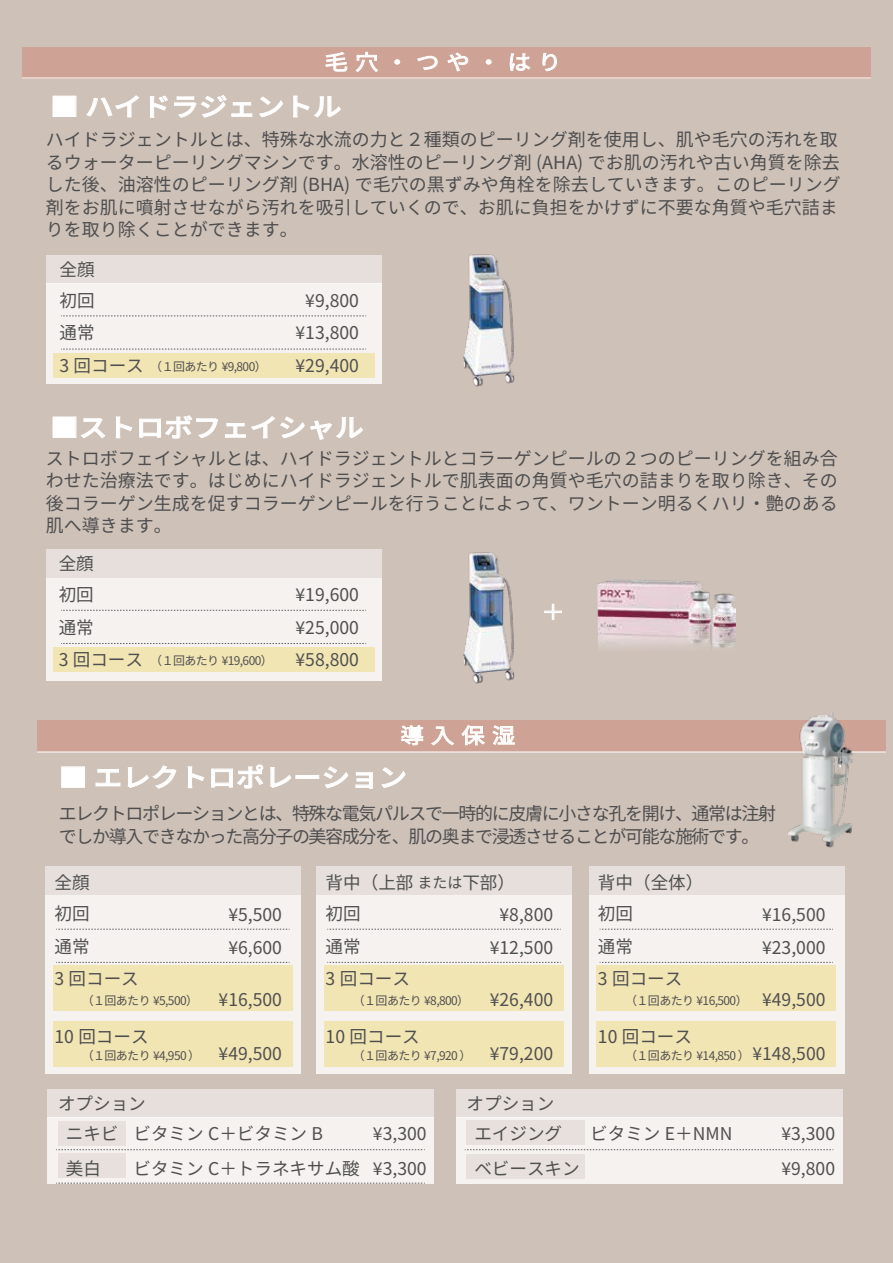
<style>
.page{position:relative;width:893px;height:1263px;background:#cec1b8}
.page>*{position:absolute;margin:0;border:0;box-sizing:border-box;transform-origin:0 0}
.t1{font:500 25.5px "Noto Sans JP";color:#fff;scale:1.12 1}
.t2{font:21px "Noto Sans JP";letter-spacing:.3em;color:#fff;scale:1.12 1}
.t3{font:20.7px "Noto Sans JP";color:#fff;scale:1.12 1}
.t4{font:18px/22.5px "Noto Sans JP";color:#4e4e4f}
.t5{font:18px/22.5px "Noto Sans JP";letter-spacing:-.075em;color:#4e4e4f}
.t6{font:17.55px/32.2px "Noto Sans JP";color:#505050}
.t7{font:17.55px "Noto Sans JP";color:#4e4e4f}
.t8{font:12px "Noto Sans JP";letter-spacing:-.05em;color:#505050}
.s1{font-size:15px;color:#4e4e4f}
</style>
<div class="page">
<div style="left:47px;top:1117px;width:387px;height:67px;background:#f5f2f0"></div>
<div style="left:58px;top:1121px;width:67px;height:24px;background:#e7e0dc"></div>
<div style="left:58px;top:1153px;width:67px;height:25px;background:#e7e0dc"></div>
<div style="left:47px;top:1089px;width:387px;height:28px;background:#e6dfdb"></div>
<svg style="left:56px;top:1149px;width:369px;height:1px"></svg>
<svg style="left:56px;top:1183px;width:369px;height:1px"></svg>
<div style="left:456px;top:1117px;width:387px;height:67px;background:#f5f2f0"></div>
<div style="left:467px;top:1120px;width:118px;height:25px;background:#e7e0dc"></div>
<div style="left:467px;top:1154px;width:118px;height:25px;background:#e7e0dc"></div>
<div style="left:456px;top:1089px;width:387px;height:28px;background:#e6dfdb"></div>
<svg style="left:465px;top:1149px;width:368px;height:1px"></svg>
<div style="left:61px;top:766px;width:24px;height:22px;border:1px solid #fff"></div>
<svg style="left:95px;top:769px;width:26px;height:18px"></svg>
<svg style="left:127px;top:765px;width:50px;height:24px"></svg>
<svg style="left:187px;top:766px;width:17px;height:22px"></svg>
<svg style="left:211px;top:764px;width:53px;height:25px"></svg>
<svg style="left:270px;top:766px;width:79px;height:22px"></svg>
<svg style="left:355px;top:772px;width:18px;height:17px"></svg>
<svg style="left:381px;top:767px;width:25px;height:21px"></svg>
<div style="left:37px;top:720px;width:849px;height:32px;background:#cea294"></div>
<svg style="left:401px;top:725px;width:23px;height:20px"></svg>
<svg style="left:431px;top:726px;width:24px;height:20px"></svg>
<svg style="left:461px;top:725px;width:24px;height:21px"></svg>
<svg style="left:492px;top:725px;width:23px;height:20px"></svg>
<hr style="left:37px;top:751px;width:849px;height:1px;background:#fff">
<div style="left:46px;top:895px;width:255px;height:179px;background:#f5f2f0"></div>
<div style="left:53px;top:965px;width:240px;height:46px;background:#f2e5b4"></div>
<div style="left:53px;top:1020px;width:240px;height:46px;background:#f2e5b4"></div>
<div style="left:46px;top:867px;width:255px;height:28px;background:#e6dfdb"></div>
<svg style="left:56px;top:929px;width:234px;height:1px"></svg>
<svg style="left:56px;top:962px;width:234px;height:1px"></svg>
<div style="left:317px;top:895px;width:255px;height:179px;background:#f5f2f0"></div>
<div style="left:324px;top:965px;width:240px;height:46px;background:#f2e5b4"></div>
<div style="left:324px;top:1020px;width:240px;height:46px;background:#f2e5b4"></div>
<div style="left:317px;top:867px;width:255px;height:28px;background:#e6dfdb"></div>
<svg style="left:327px;top:929px;width:234px;height:1px"></svg>
<svg style="left:327px;top:962px;width:234px;height:1px"></svg>
<div style="left:589px;top:895px;width:255px;height:179px;background:#f5f2f0"></div>
<div style="left:596px;top:965px;width:240px;height:46px;background:#f2e5b4"></div>
<div style="left:596px;top:1020px;width:240px;height:46px;background:#f2e5b4"></div>
<div style="left:589px;top:867px;width:255px;height:28px;background:#e6dfdb"></div>
<svg style="left:600px;top:929px;width:233px;height:1px"></svg>
<svg style="left:600px;top:962px;width:233px;height:1px"></svg>
<img style="left:783px;top:713px;width:78px;height:135px">
<div style="left:46px;top:284px;width:335px;height:100px;background:#f5f2f0"></div>
<div style="left:53px;top:353px;width:321px;height:25px;background:#f2e5b4"></div>
<div style="left:46px;top:255px;width:335px;height:29px;background:#e6dfdb"></div>
<svg style="left:61px;top:315px;width:305px;height:1px"></svg>
<svg style="left:61px;top:349px;width:305px;height:1px"></svg>
<div style="left:53px;top:96px;width:23px;height:21px;border:1px solid #fff"></div>
<svg style="left:86px;top:95px;width:53px;height:23px"></svg>
<svg style="left:150px;top:95px;width:18px;height:23px"></svg>
<svg style="left:174px;top:95px;width:79px;height:23px"></svg>
<svg style="left:259px;top:96px;width:24px;height:21px"></svg>
<svg style="left:293px;top:95px;width:48px;height:23px"></svg>
<div style="left:53px;top:417px;width:23px;height:21px;border:1px solid #fff"></div>
<svg style="left:80px;top:418px;width:25px;height:21px"></svg>
<svg style="left:116px;top:416px;width:16px;height:22px"></svg>
<svg style="left:139px;top:415px;width:79px;height:24px"></svg>
<svg style="left:225px;top:416px;width:138px;height:24px"></svg>
<div style="left:22px;top:47px;width:849px;height:32px;background:#cea294"></div>
<svg style="left:325px;top:52px;width:23px;height:20px"></svg>
<svg style="left:355px;top:52px;width:23px;height:20px"></svg>
<svg style="left:394px;top:59px;width:6px;height:6px"></svg>
<svg style="left:417px;top:56px;width:21px;height:14px"></svg>
<svg style="left:447px;top:52px;width:22px;height:20px"></svg>
<svg style="left:486px;top:59px;width:6px;height:6px"></svg>
<svg style="left:509px;top:53px;width:22px;height:18px"></svg>
<svg style="left:542px;top:53px;width:15px;height:19px"></svg>
<img style="left:463px;top:552px;width:52px;height:132px">
<img style="left:463px;top:254px;width:52px;height:133px">
<hr style="left:22px;top:78px;width:849px;height:1px;background:#fff">
<div style="left:46px;top:578px;width:335px;height:102px;background:#f5f2f0"></div>
<div style="left:53px;top:647px;width:321px;height:25px;background:#f2e5b4"></div>
<div style="left:46px;top:550px;width:335px;height:28px;background:#e6dfdb"></div>
<svg style="left:61px;top:610px;width:305px;height:1px"></svg>
<svg style="left:61px;top:643px;width:305px;height:1px"></svg>
<svg style="left:544px;top:603px;width:18px;height:17px"></svg>
<img style="left:598px;top:579px;width:137px;height:69px">
<p class="t2" style="left:324px;top:50px;width:213px">毛穴・つや・はり</p>
<h1 class="t1" style="left:50px;top:92px;width:261px">■ ハイドラジェントル</h1>
<p class="t4" style="left:46px;top:129px;width:797px">ハイドラジェントルとは、特殊な水流の力と２種類のピーリング剤を使用し、肌や毛穴の汚れを取るウォーターピーリングマシンです。水溶性のピーリング剤 (AHA) でお肌の汚れや古い角質を除去した後、油溶性のピーリング剤 (BHA) で毛穴の黒ずみや角栓を除去していきます。このピーリング剤をお肌に噴射させながら汚れを吸引していくので、お肌に負担をかけずに不要な角質や毛穴詰まりを取り除くことができます。</p>
<p class="t6" style="left:59px;top:254px;width:86px">全顔<br>初回<br>通常<br>3 回コース</p>
<p class="t8" style="left:150px;top:360px;width:118px">（１回あたり ¥9,800）</p>
<p class="t6" style="left:296px;top:285px;width:65px;text-align:center">¥9,800 ¥13,800 ¥29,400</p>
<h1 class="t1" style="left:50px;top:413px;width:281px">■ストロボフェイシャル</h1>
<p class="t4" style="left:46px;top:447px;width:794px;text-align:justify">ストロボフェイシャルとは、ハイドラジェントルとコラーゲンピールの２つのピーリングを組み合わせた治療法です。はじめにハイドラジェントルで肌表面の角質や毛穴の詰まりを取り除き、その後コラーゲン生成を促すコラーゲンピールを行うことによって、ワントーン明るくハリ・艶のある肌へ導きます。</p>
<p class="t6" style="left:59px;top:548px;width:86px">全顔<br>初回<br>通常<br>3 回コース</p>
<p class="t6" style="left:296px;top:579px;width:65px">¥19,600 ¥25,000</p>
<p class="t8" style="left:150px;top:654px;width:124px">（１回あたり ¥19,600）</p>
<p class="t6" style="left:296px;top:644px;width:65px">¥58,800</p>
<p class="t2" style="left:400px;top:724px;width:104px">導入保湿</p>
<h1 class="t1" style="left:59px;top:763px;width:312px">■ エレクトロポレーション</h1>
<p class="t3" style="left:542px;top:600px;width:22px">＋</p>
<p class="t5" style="left:59px;top:803px;width:719px">エレクトロポレーションとは、特殊な電気パルスで一時的に皮膚に小さな孔を開け、通常は注射でしか導入できなかった高分子の美容成分を、肌の奥まで浸透させることが可能な施術です。</p>
<p class="t6" style="left:54px;top:867px;width:37px">全顔</p>
<p class="t6" style="left:326px;top:867px;width:191px">背中（上部 <span class="s1">または</span>下部）</p>
<p class="t6" style="left:598px;top:867px;width:107px">背中（全体）</p>
<p class="t6" style="left:54px;top:898px;width:86px">初回<br>通常<br>3 回コース</p>
<p class="t6" style="left:228px;top:899px;width:55px">¥5,500 ¥6,600</p>
<p class="t6" style="left:326px;top:898px;width:86px">初回<br>通常<br>3 回コース</p>
<p class="t6" style="left:490px;top:899px;width:65px;text-align:center">¥8,800 ¥12,500</p>
<p class="t6" style="left:598px;top:898px;width:86px">初回<br>通常<br>3 回コース</p>
<p class="t6" style="left:762px;top:899px;width:65px">¥16,500 ¥23,000</p>
<p class="t8" style="left:82px;top:993px;width:118px">（１回あたり ¥5,500）</p>
<p class="t6" style="left:219px;top:983px;width:65px">¥16,500</p>
<p class="t8" style="left:353px;top:993px;width:118px">（１回あたり ¥8,800）</p>
<p class="t6" style="left:490px;top:983px;width:65px">¥26,400</p>
<p class="t8" style="left:625px;top:993px;width:124px">（１回あたり ¥16,500）</p>
<p class="t6" style="left:762px;top:983px;width:65px">¥49,500</p>
<p class="t7" style="left:54px;top:1027px;width:96px">10 回コース</p>
<p class="t7" style="left:326px;top:1027px;width:96px">10 回コース</p>
<p class="t7" style="left:598px;top:1027px;width:96px">10 回コース</p>
<p class="t8" style="left:82px;top:1049px;width:120px">（１回あたり ¥4,950 ）</p>
<p class="t6" style="left:219px;top:1037px;width:65px">¥49,500</p>
<p class="t8" style="left:353px;top:1049px;width:120px">（１回あたり ¥7,920 ）</p>
<p class="t6" style="left:490px;top:1037px;width:65px">¥79,200</p>
<p class="t8" style="left:625px;top:1049px;width:126px">（１回あたり ¥14,850 ）</p>
<p class="t6" style="left:752px;top:1037px;width:75px">¥148,500</p>
<p class="t6" style="left:66px;top:1088px;width:82px;line-height:30.6px;text-indent:-8px">オプションニキビ</p>
<p class="t6" style="left:66px;top:1153px;width:37px">美白</p>
<p class="t6" style="left:133px;top:1117px;width:228px;line-height:34.5px">ビタミン C＋ビタミン B<br>ビタミン C＋トラネキサム酸</p>
<p class="t6" style="left:373px;top:1117px;width:55px;line-height:34.5px">¥3,300 ¥3,300</p>
<p class="t6" style="left:467px;top:1088px;width:97px;line-height:30.6px;text-align:center">オプションエイジング</p>
<p class="t6" style="left:474px;top:1153px;width:107px">ベビースキン</p>
<p class="t6" style="left:590px;top:1118px;width:144px">ビタミン E＋NMN</p>
<p class="t6" style="left:781px;top:1117px;width:55px;line-height:34.5px">¥3,300 ¥9,800</p>
</div>
